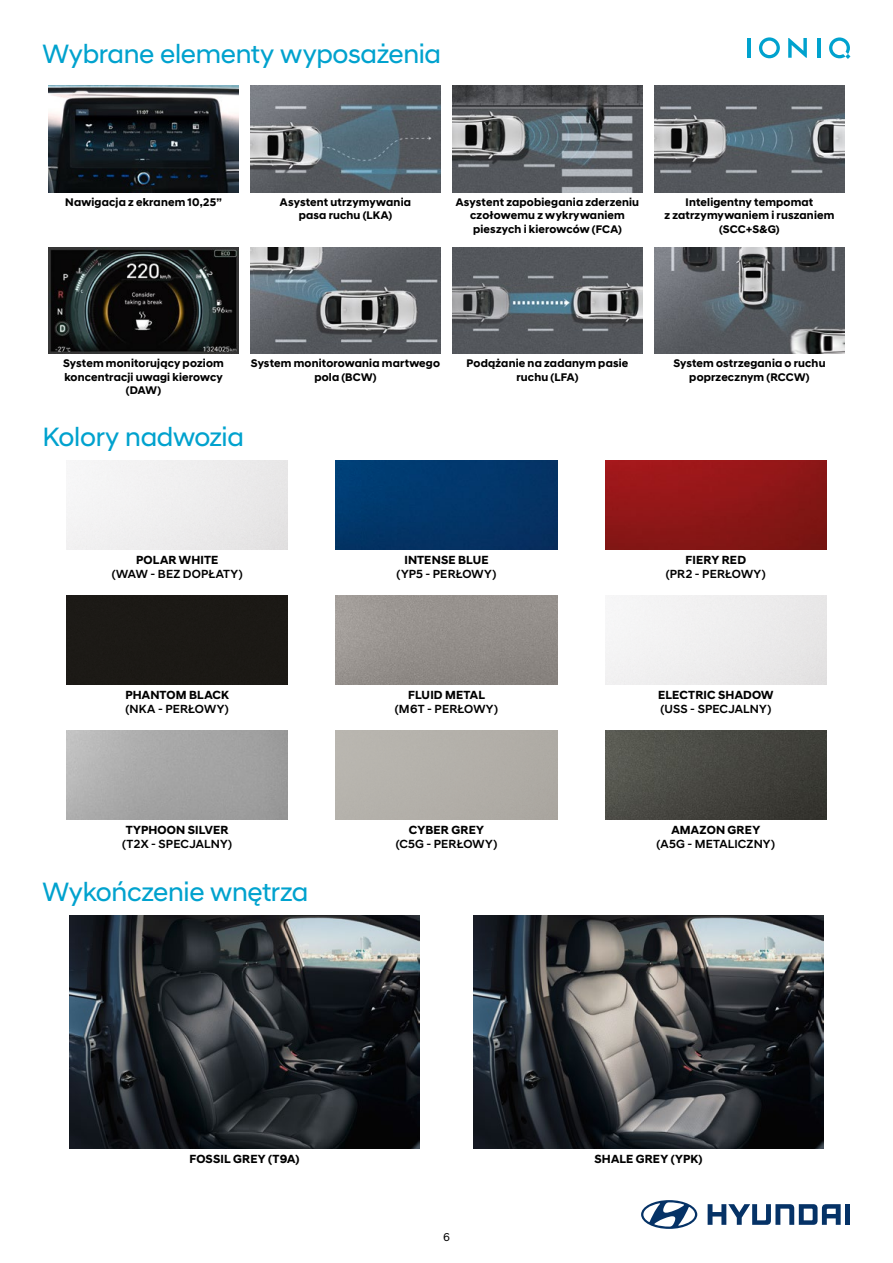
<style>
.page{position:relative;width:893px;height:1263px;background:#fff}
.page>*{position:absolute;margin:0;border:0;box-sizing:border-box;transform-origin:0 0}
.t1{font:27px "Hyundai Sans Head";letter-spacing:-.01em;color:#00a2ce}
.t2{font:500 12px "Hyundai Sans Head";letter-spacing:.015em;color:#000}
.t3{font:700 12px "Hyundai Sans Head";letter-spacing:.015em;color:#000}
.t4{font:12px "Hyundai Sans Text";color:#000}
.t5{font:700 11.25px/13.5px "Hyundai Sans Head";letter-spacing:.015em;color:#000;text-align:center}
</style>
<div class="page">
<img style="left:336px;top:460px;width:221px;height:89px">
<img style="left:605px;top:460px;width:221px;height:89px">
<div style="left:67px;top:595px;width:221px;height:89px;background:#1b1915"></div>
<img style="left:336px;top:595px;width:221px;height:89px">
<img style="left:605px;top:730px;width:221px;height:89px">
<hr style="left:747px;top:38px;width:4px;height:20px;background:#00a2ce">
<hr style="left:817px;top:38px;width:4px;height:20px;background:#00a2ce">
<svg style="left:759px;top:37px;width:21px;height:21px"></svg>
<svg style="left:788px;top:38px;width:19px;height:20px"></svg>
<svg style="left:829px;top:37px;width:21px;height:21px"></svg>
<img style="left:69px;top:915px;width:351px;height:234px">
<img style="left:473px;top:915px;width:351px;height:234px">
<img style="left:49px;top:86px;width:189px;height:106px">
<img style="left:251px;top:86px;width:189px;height:106px">
<img style="left:453px;top:86px;width:189px;height:106px">
<img style="left:655px;top:86px;width:189px;height:106px">
<img style="left:49px;top:247px;width:189px;height:107px">
<img style="left:251px;top:247px;width:189px;height:107px">
<img style="left:453px;top:247px;width:189px;height:107px">
<img style="left:655px;top:247px;width:189px;height:107px">
<svg style="left:708px;top:1204px;width:133px;height:21px"></svg>
<div style="left:845px;top:1204px;width:5px;height:21px;background:#053266"></div>
<svg style="left:641px;top:1200px;width:56px;height:29px"></svg>
<h1 class="t1" style="left:43px;top:37px;width:400px">Wybrane elementy wyposażenia</h1>
<p class="t5" style="left:65px;top:195px;width:158px">Nawigacja z ekranem 10,25”</p>
<p class="t5" style="left:280px;top:195px;width:133px">Asystent utrzymywania pasa ruchu (LKA)</p>
<p class="t5" style="left:456px;top:195px;width:185px">Asystent zapobiegania zderzeniu czołowemu z wykrywaniem pieszych i kierowców (FCA)</p>
<p class="t5" style="left:664px;top:195px;width:171px">Inteligentny tempomat<br>z zatrzymywaniem i ruszaniem (SCC+S&amp;G)</p>
<p class="t5" style="left:63px;top:357px;width:162px">System monitorujący poziom koncentracji uwagi kierowcy (DAW)</p>
<p class="t5" style="left:251px;top:357px;width:191px">System monitorowania martwego pola (BCW)</p>
<p class="t5" style="left:467px;top:357px;width:163px">Podążanie na zadanym pasie ruchu (LFA)</p>
<p class="t5" style="left:673px;top:357px;width:154px">System ostrzegania o ruchu poprzecznym (RCCW)</p>
<h1 class="t1" style="left:43px;top:420px;width:203px">Kolory nadwozia</h1>
<p class="t3" style="left:136px;top:552px;width:84px">POLAR WHITE</p>
<p class="t2" style="left:112px;top:567px;width:132px">(WAW - BEZ DOPŁATY)</p>
<p class="t3" style="left:125px;top:687px;width:105px">PHANTOM BLACK</p>
<p class="t2" style="left:126px;top:702px;width:105px">(NKA - PERŁOWY)</p>
<p class="t3" style="left:126px;top:823px;width:104px">TYPHOON SILVER</p>
<p class="t2" style="left:122px;top:837px;width:111px">(T2X - SPECJALNY)</p>
<h1 class="t1" style="left:43px;top:875px;width:267px">Wykończenie wnętrza</h1>
<p class="t3" style="left:404px;top:552px;width:86px">INTENSE BLUE</p>
<p class="t2" style="left:397px;top:567px;width:101px">(YP5 - PERŁOWY)</p>
<p class="t3" style="left:408px;top:687px;width:78px">FLUID METAL</p>
<p class="t2" style="left:395px;top:702px;width:105px">(M6T - PERŁOWY)</p>
<p class="t3" style="left:409px;top:823px;width:77px">CYBER GREY</p>
<p class="t2" style="left:396px;top:837px;width:103px">(C5G - PERŁOWY)</p>
<p class="t3" style="left:685px;top:552px;width:62px">FIERY RED</p>
<p class="t2" style="left:666px;top:567px;width:101px">(PR2 - PERŁOWY)</p>
<p class="t3" style="left:658px;top:687px;width:117px">ELECTRIC SHADOW</p>
<p class="t2" style="left:660px;top:702px;width:112px">(USS - SPECJALNY)</p>
<p class="t3" style="left:671px;top:823px;width:90px">AMAZON GREY</p>
<p class="t2" style="left:657px;top:837px;width:120px">(A5G - METALICZNY)</p>
<p class="t3" style="left:189px;top:1152px;width:112px">FOSSIL GREY (T9A)</p>
<p class="t3" style="left:594px;top:1152px;width:110px">SHALE GREY (YPK)</p>
<p class="t4" style="left:443px;top:1230px;width:8px">6</p>
</div>
